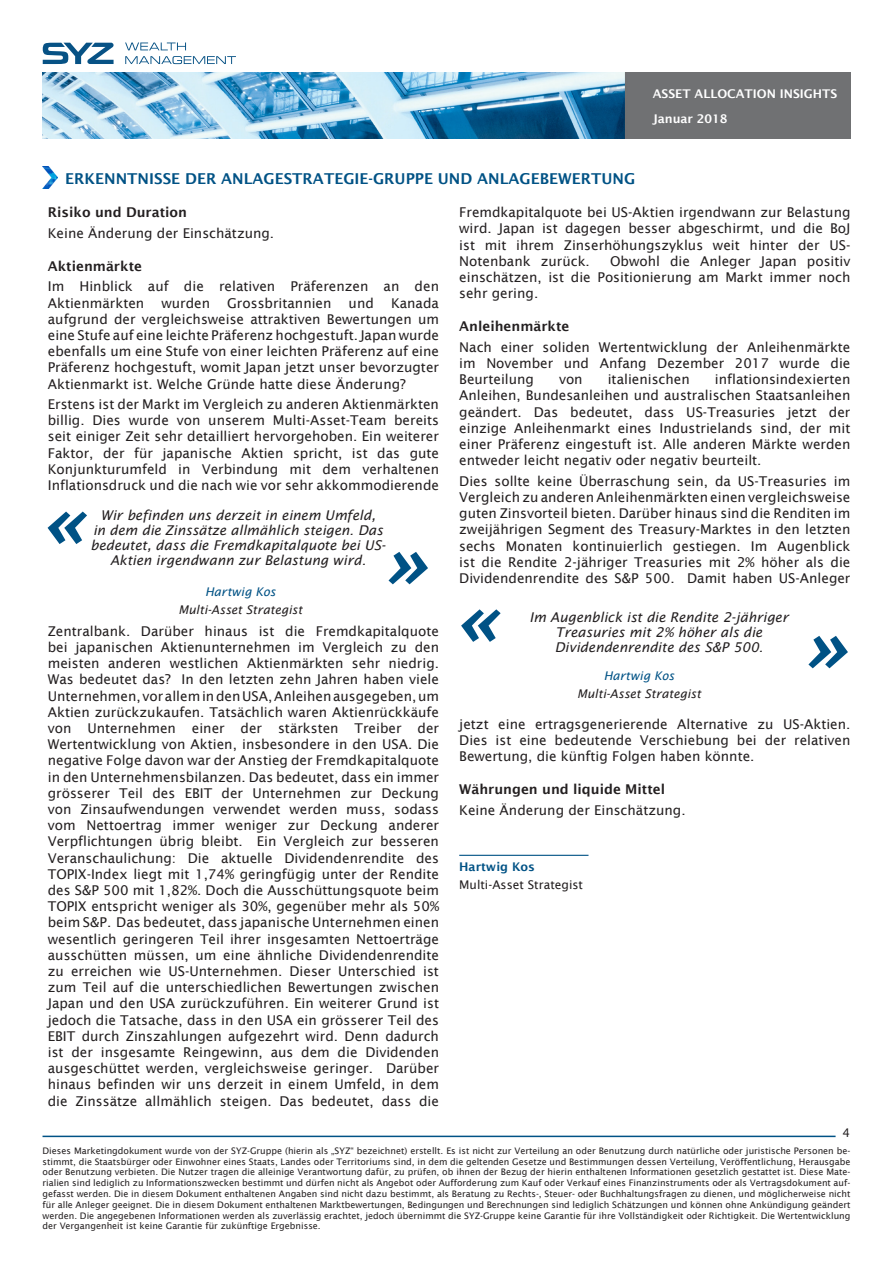
<style>
.page{position:relative;width:893px;height:1263px;background:#fff}
.page>*{position:absolute;margin:0;border:0;box-sizing:border-box;transform-origin:0 0}
.t1{font:italic 600 75px "Lucida Sans";color:#005285}
.Titre_chapitre{font:600 15px "Lucida Sans";color:#005285}
.texte{font:13.5px/16.2px "Lucida Sans";color:#231f20;text-align:justify}
.Citation{font:italic 13.5px/15px "Lucida Sans";color:#231f20;text-align:center}
.texte-2{font:600 13.5px "Lucida Sans";color:#231f20}
.Citation-2{font:italic 12px "Lucida Sans";color:#231f20}
.t2{font:600 12px "Lucida Sans";color:#fff}
.Citation-3{font:12px "Lucida Sans";color:#231f20}
.Citation-4{font:italic 12px "Lucida Sans";color:#005285}
.t3{font:600 12px "Lucida Sans";color:#005285}
.N__page{font:12px "Lucida Sans";color:#231f20}
.t4{font:9px/10.8px "Lucida Sans";color:#231f20;text-align:justify}
</style>
<div class="page">
<img style="left:43px;top:72px;width:808px;height:66px">
<svg style="left:43px;top:43px;width:71px;height:21px"></svg>
<svg style="left:125px;top:43px;width:61px;height:7px"></svg>
<svg style="left:125px;top:56px;width:111px;height:8px"></svg>
<hr style="left:43px;top:1135px;width:793px;height:2px;background:#005285">
<img style="left:43px;top:167px;width:14px;height:22px">
<hr style="left:459px;top:855px;width:129px;height:1px;background:#005285">
<p class="t2" style="left:653px;top:87px;width:186px">ASSET ALLOCATION INSIGHTS</p>
<p class="t2" style="left:653px;top:111px;width:76px">Januar 2018</p>
<p class="Titre_chapitre" style="left:65px;top:170px;width:571px">ERKENNTNISSE DER ANLAGESTRATEGIE-GRUPPE UND ANLAGEBEWERTUNG</p>
<p class="texte" style="left:459px;top:204px;width:393px">Fremdkapitalquote bei US-Aktien irgendwann zur Belastung wird. Japan ist dagegen besser abgeschirmt, und die BoJ ist mit ihrem Zinserhöhungszyklus weit hinter der US-Notenbank zurück.</p>
<p class="texte-2" style="left:48px;top:205px;width:141px">Risiko und Duration</p>
<p class="texte" style="left:48px;top:225px;width:228px">Keine Änderung der Einschätzung.</p>
<p class="texte-2" style="left:48px;top:258px;width:96px">Aktienmärkte</p>
<p class="texte" style="left:48px;top:278px;width:393px">Im Hinblick auf die relativen Präferenzen an den<br>Aktienmärkten</p>
<p class="texte" style="left:459px;top:253px;width:393px;text-indent:151px">Obwohl die Anleger Japan positiv einschätzen, ist die Positionierung am Markt immer noch sehr gering.</p>
<p class="texte-2" style="left:459px;top:319px;width:112px">Anleihenmärkte</p>
<p class="texte" style="left:459px;top:339px;width:393px">Nach einer soliden Wertentwicklung der Anleihenmärkte im November und Anfang Dezember 2017 wurde die Beurteilung</p>
<p class="texte" style="left:48px;top:295px;width:393px;text-indent:343px">Kanada aufgrund der vergleichsweise attraktiven Bewertungen um eine Stufe auf eine leichte Präferenz hochgestuft. Japan wurde ebenfalls um eine Stufe von einer leichten Präferenz auf eine Präferenz hochgestuft, womit Japan jetzt unser bevorzugter Aktienmarkt ist. Welche Gründe hatte diese Änderung?</p>
<p class="texte" style="left:48px;top:396px;width:393px">Erstens ist der Markt im Vergleich zu anderen Aktienmärkten billig. Dies wurde von unserem Multi-Asset-Team bereits seit einiger Zeit sehr detailliert hervorgehoben. Ein weiterer Faktor, der für japanische Aktien spricht, ist das gute Konjunkturumfeld in Verbindung mit dem verhaltenen Inflationsdruck und die nach wie vor sehr akkommodierende</p>
<p class="texte" style="left:161px;top:295px;width:50px">wurden</p>
<p class="texte" style="left:227px;top:295px;width:106px">Grossbritannien</p>
<p class="texte" style="left:349px;top:295px;width:27px">und</p>
<p class="texte" style="left:459px;top:371px;width:393px;text-indent:256px">inflationsindexierten Anleihen, Bundesanleihen und australischen Staatsanleihen geändert. Das bedeutet, dass US-Treasuries jetzt der einzige Anleihenmarkt eines Industrielands sind, der mit einer Präferenz eingestuft ist. Alle anderen Märkte werden entweder leicht negativ oder negativ beurteilt.</p>
<p class="texte" style="left:459px;top:473px;width:393px">Dies sollte keine Überraschung sein, da US-Treasuries im Vergleich zu anderen Anleihenmärkten einen vergleichsweise guten Zinsvorteil bieten. Darüber hinaus sind die Renditen im zweijährigen Segment des Treasury-Marktes in den letzten sechs Monaten kontinuierlich gestiegen. Im Augenblick ist die Rendite 2-jähriger Treasuries mit 2% höher als die Dividendenrendite des S&amp;P 500. Damit haben US-Anleger</p>
<p class="texte" style="left:559px;top:371px;width:25px">von</p>
<p class="texte" style="left:608px;top:371px;width:84px">italienischen</p>
<p class="t1" style="left:40px;top:478px;width:44px">«</p>
<p class="Citation" style="left:91px;top:508px;width:297px">Wir befinden uns derzeit in einem Umfeld,<br>in dem die Zinssätze allmählich steigen. Das bedeutet, dass die Fremdkapitalquote bei US-Aktien irgendwann zur Belastung wird.</p>
<p class="Citation-4" style="left:205px;top:585px;width:72px">Hartwig Kos</p>
<p class="t1" style="left:385px;top:519px;width:44px">»</p>
<p class="Citation-2" style="left:179px;top:602px;width:125px">Multi-Asset Strategist</p>
<p class="t1" style="left:454px;top:576px;width:44px">«</p>
<p class="Citation" style="left:529px;top:610px;width:261px">Im Augenblick ist die Rendite 2-jähriger<br>Treasuries mit 2% höher als die<br>Dividendenrendite des S&amp;P 500.</p>
<p class="Citation-4" style="left:604px;top:669px;width:72px">Hartwig Kos</p>
<p class="texte" style="left:48px;top:623px;width:393px">Zentralbank. Darüber hinaus ist die Fremdkapitalquote bei japanischen Aktienunternehmen im Vergleich zu den meisten anderen westlichen Aktienmärkten sehr niedrig.<br>Was bedeutet das? In den letzten zehn Jahren haben viele Unternehmen, vor allem in den USA, Anleihen ausgegeben, um Aktien zurückzukaufen. Tatsächlich waren Aktienrückkäufe von Unternehmen einer der stärksten Treiber der Wertentwicklung von Aktien, insbesondere in den USA. Die negative Folge davon war der Anstieg der Fremdkapitalquote in den Unternehmensbilanzen. Das bedeutet, dass ein immer grösserer Teil des EBIT der Unternehmen zur Deckung von Zinsaufwendungen verwendet werden muss, sodass vom Nettoertrag immer weniger zur Deckung anderer Verpflichtungen übrig bleibt. Ein Vergleich zur besseren Veranschaulichung: Die aktuelle Dividendenrendite des TOPIX-Index liegt mit 1,74% geringfügig unter der Rendite des S&amp;P 500 mit 1,82%. Doch die Ausschüttungsquote beim TOPIX entspricht weniger als 30%, gegenüber mehr als 50% beim S&amp;P. Das bedeutet, dass japanische Unternehmen einen wesentlich geringeren Teil ihrer insgesamten Nettoerträge ausschütten müssen, um eine ähnliche Dividendenrendite zu erreichen wie US-Unternehmen. Dieser Unterschied ist zum Teil auf die unterschiedlichen Bewertungen zwischen Japan und den USA zurückzuführen. Ein weiterer Grund ist jedoch die Tatsache, dass in den USA ein grösserer Teil des EBIT durch Zinszahlungen aufgezehrt wird. Denn dadurch ist der insgesamte Reingewinn, aus dem die Dividenden ausgeschüttet werden, vergleichsweise geringer. Darüber hinaus befinden wir uns derzeit in einem Umfeld, in dem die Zinssätze allmählich steigen. Das bedeutet, dass die</p>
<p class="t1" style="left:804px;top:603px;width:44px">»</p>
<p class="Citation-2" style="left:577px;top:686px;width:125px">Multi-Asset Strategist</p>
<p class="texte" style="left:459px;top:716px;width:393px">jetzt eine ertragsgenerierende Alternative zu US-Aktien.<br>Dies ist eine bedeutende Verschiebung bei der relativen Bewertung, die künftig Folgen haben könnte.</p>
<p class="texte-2" style="left:459px;top:782px;width:207px">Währungen und liquide Mittel</p>
<p class="texte" style="left:459px;top:802px;width:228px">Keine Änderung der Einschätzung.</p>
<p class="t3" style="left:459px;top:860px;width:77px">Hartwig Kos</p>
<p class="Citation-3" style="left:459px;top:878px;width:125px">Multi-Asset Strategist</p>
<p class="N__page" style="left:842px;top:1126px;width:9px">4</p>
<p class="t4" style="left:43px;top:1145px;width:809px">Dieses Marketingdokument wurde von der SYZ-Gruppe (hierin als „SYZ“ bezeichnet) erstellt. Es ist nicht zur Verteilung an oder Benutzung durch natürliche oder juristische Personen be&shy;stimmt, die Staatsbürger oder Einwohner eines Staats, Landes oder Territoriums sind, in dem die geltenden Gesetze und Bestimmungen dessen Verteilung, Veröffentlichung, Herausgabe oder Benutzung verbieten. Die Nutzer tragen die alleinige Verantwortung dafür, zu prüfen, ob ihnen der Bezug der hierin enthaltenen Informationen gesetzlich gestattet ist. Diese Mate&shy;rialien sind lediglich zu Informationszwecken bestimmt und dürfen nicht als Angebot oder Aufforderung zum Kauf oder Verkauf eines Finanzinstruments oder als Vertragsdokument auf&shy;gefasst werden. Die in diesem Dokument enthaltenen Angaben sind nicht dazu bestimmt, als Beratung zu Rechts-, Steuer- oder Buchhaltungsfragen zu dienen, und möglicherweise nicht für alle Anleger geeignet. Die in diesem Dokument enthaltenen Marktbewertungen, Bedingungen und Berechnungen sind lediglich Schätzungen und können ohne Ankündigung geändert werden. Die angegebenen Informationen werden als zuverlässig erachtet, jedoch übernimmt die SYZ-Gruppe keine Garantie für ihre Vollständigkeit oder Richtigkeit. Die Wertentwicklung der Vergangenheit ist keine Garantie für zukünftige Ergebnisse.</p>
</div>
